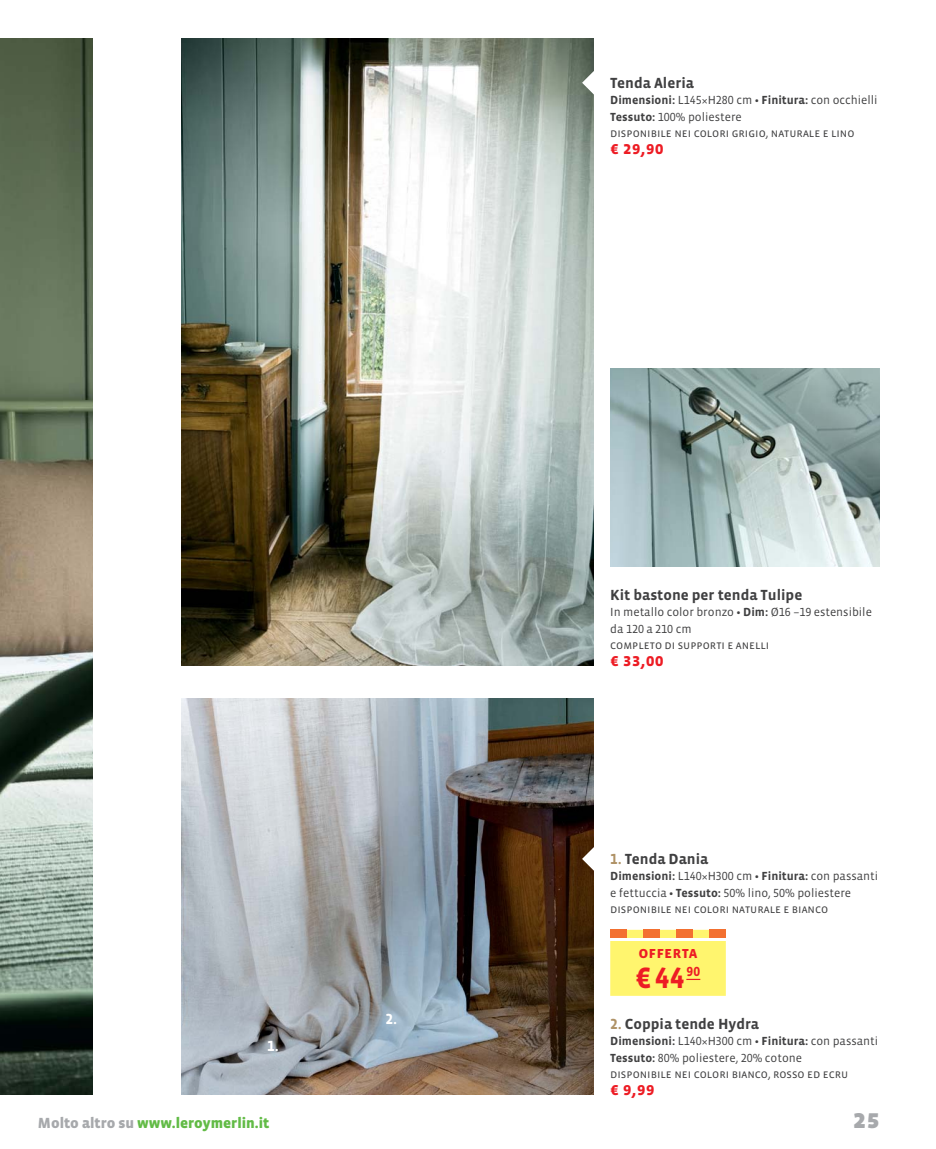
<style>
.page{position:relative;width:936px;height:1149px;background:#fff}
.page>*{position:absolute;margin:0;border:0;box-sizing:border-box;transform-origin:0 0}
.t1{font:700 30px "Vista Sans Alt";color:#ed1c24}
.t2{font:27px "Vista Sans SC Black";color:#a7a9ac}
.t3{font:18px "Vista Sans SC Bold";color:#ed1c24}
.t4{font:16.5px "Vista Sans SC Bold";color:#ed1c24}
.t5{font:700 15px "Vista Sans";color:#404041}
.t6{font:900 15px "Vista Sans";color:#62bb46}
.t7{font:700 15px "Vista Sans Alt";color:#fff}
.t8{font:700 13.5px "Vista Sans Alt";color:#ed1c24}
.t9{font:12px/16.5px "Vista Sans";color:#404041}
.t10{font:12px "Vista Sans SC Book";color:#404041}
.t11{font:700 12px/16.5px "Vista Sans";color:#404041}
.t12{font:12px "Vista Sans Alt";color:#404041}
.s1{font-family:"Vista Sans Alt";font-weight:400}
.s2{font-weight:400}
.s3{font-weight:700}
.s4{font-family:"Vista Sans Alt"}
.s5{font-family:"Vista Sans"}
.s6{font-family:"Vista Sans Alt";color:#b09367}
.s7{color:#a7a9ac}
</style>
<div class="page">
<img style="left:0;top:38px;width:93px;height:1056px">
<img style="left:181px;top:698px;width:412px;height:396px">
<img style="left:181px;top:38px;width:412px;height:627px">
<img style="left:610px;top:368px;width:269px;height:198px">
<svg style="left:610px;top:929px;width:115px;height:66px;background:#feea6c"></svg>
<hr style="left:610px;top:937px;width:115px;height:3px;background:#fff">
<svg style="left:582px;top:847px;width:12px;height:23px"></svg>
<svg style="left:582px;top:71px;width:12px;height:23px"></svg>
<p class="t5" style="left:610px;top:75px;width:85px">Tenda Aleria</p>
<p class="t11" style="left:610px;top:92px;width:269px">Dimensioni: <span class="s1">L145×</span><span class="s2">H</span><span class="s1">280</span> <span class="s2">cm</span> • Finitura: <span class="s2">con occhielli<br></span>Tessuto: <span class="s1">100</span><span class="s2">% poliestere</span></p>
<p class="t10" style="left:610px;top:126px;width:246px">disponibile nei colori grigio, naturale e lino</p>
<h3 class="t3" style="left:610px;top:137px;width:55px">€ 29,90</h3>
<p class="t5" style="left:610px;top:587px;width:194px">Kit bastone per tenda Tulipe</p>
<p class="t9" style="left:610px;top:604px;width:263px">In metallo color bronzo <span class="s3">• Dim:</span> Ø<span class="s4">16 –19</span> estensibile</p>
<p class="t12" style="left:610px;top:622px;width:83px"><span class="s5">da</span> 120 <span class="s5">a</span> 210 <span class="s5">cm</span></p>
<p class="t10" style="left:610px;top:637px;width:161px">completo di supporti e anelli</p>
<h3 class="t3" style="left:610px;top:648px;width:55px">€ 33,00</h3>
<p class="t5" style="left:610px;top:851px;width:99px"><span class="s6">1.</span> Tenda Dania</p>
<p class="t9" style="left:610px;top:868px;width:269px"><span class="s3">Dimensioni:</span> <span class="s4">L140×</span>H<span class="s4">300</span> cm <span class="s3">• Finitura:</span> con passanti e fettuccia <span class="s3">• Tessuto:</span> <span class="s4">50</span>% lino, <span class="s4">50</span>% poliestere</p>
<p class="t10" style="left:610px;top:901px;width:219px">disponibile nei colori naturale e bianco</p>
<h3 class="t4" style="left:638px;top:941px;width:61px">offerta</h3>
<p class="t7" style="left:267px;top:1038px;width:13px">1.</p>
<p class="t7" style="left:385px;top:1011px;width:13px">2.</p>
<h1 class="t1" style="left:635px;top:962px;width:51px">€ 44</h1>
<p class="t8" style="left:686px;top:964px;width:15px">90</p>
<p class="t5" style="left:610px;top:1016px;width:150px"><span class="s6">2.</span> Coppia tende Hydra</p>
<p class="t9" style="left:610px;top:1033px;width:269px"><span class="s3">Dimensioni:</span> <span class="s4">L140×</span>H<span class="s4">300</span> cm <span class="s3">• Finitura:</span> con passanti<br><span class="s3">Tessuto:</span> <span class="s4">80</span>% poliestere, <span class="s4">20</span>% cotone</p>
<p class="t10" style="left:610px;top:1066px;width:239px">disponibile nei colori bianco, rosso ed ecru</p>
<h3 class="t3" style="left:610px;top:1077px;width:46px">€ 9,99</h3>
<p class="t6" style="left:38px;top:1114px;width:233px"><span class="s7">Molto altro su</span> www.leroymerlin.it</p>
<h2 class="t2" style="left:852px;top:1104px;width:28px">25</h2>
</div>
